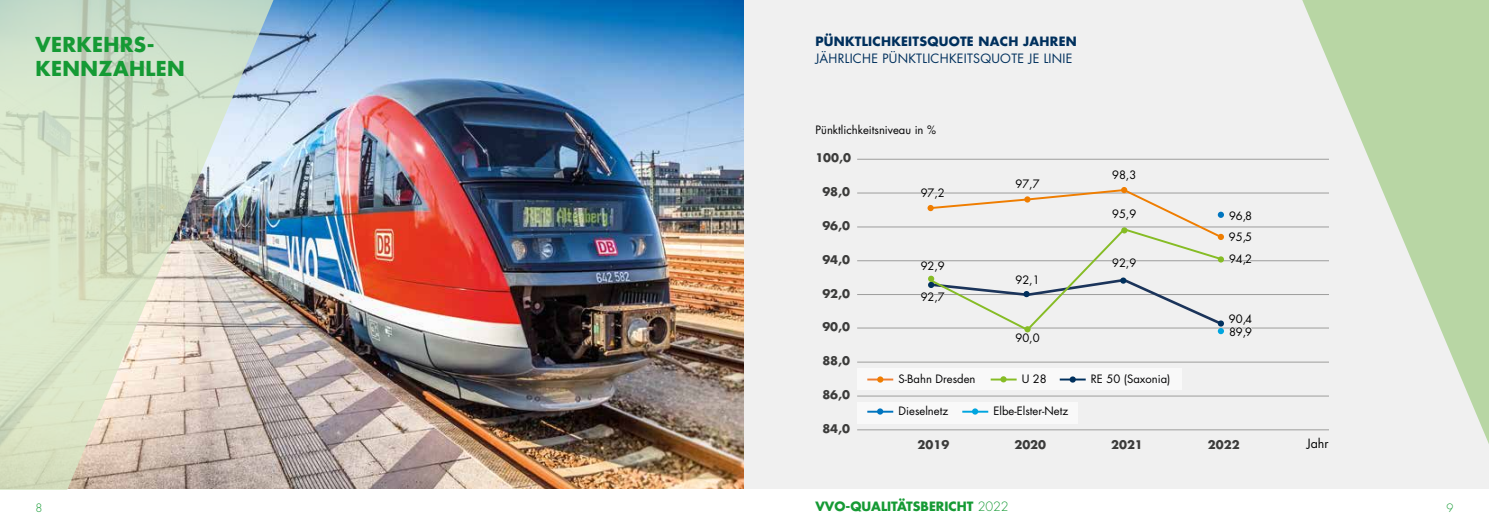
<style>
.page{position:relative;width:1489px;height:525px;background:#fff}
.page>*{position:absolute;margin:0;border:0;box-sizing:border-box;transform-origin:0 0}
.t1{font:700 20px/24px "Futura Std";letter-spacing:.02em;color:#159a34}
.t2{font:12.5px "Futura Std";letter-spacing:.02em;color:#00305d}
.t3{font:700 12.5px "Futura Std";letter-spacing:.02em;color:#00305d}
.t4{font:700 12.5px "Futura Std";color:#159a34}
.t5{font:12.5px "Futura Std";color:#010202}
.t6{font:700 11.5px "Futura Std";color:#3c3c3b}
.t7{font:11.25px "Futura Std";color:#020203}
.t8{font:11.25px "Futura Std";color:#000}
.t9{font:300 11.25px "Futura Std";color:#159a34}
.s1{font-weight:300}
</style>
<div class="page">
<img style="left:278px;top:0;width:466px;height:489px">
<div style="left:744px;top:0;width:744px;height:489px;background:#f0f0f0"></div>
<svg style="left:1297px;top:0;width:191px;height:442px"></svg>
<svg style="left:0;top:0;width:278px;height:489px;background:#cdd3c2"></svg>
<div style="left:857px;top:368px;width:324px;height:21px;background:#fff"></div>
<div style="left:857px;top:402px;width:220px;height:21px;background:#fff"></div>
<hr style="left:857px;top:395px;width:471px;height:1px;background:#9d9d9c">
<hr style="left:857px;top:361px;width:471px;height:1px;background:#9d9d9c">
<hr style="left:857px;top:327px;width:471px;height:1px;background:#9d9d9c">
<hr style="left:857px;top:294px;width:471px;height:1px;background:#9d9d9c">
<hr style="left:857px;top:260px;width:471px;height:1px;background:#9d9d9c">
<hr style="left:857px;top:226px;width:471px;height:1px;background:#9d9d9c">
<hr style="left:857px;top:193px;width:471px;height:1px;background:#9d9d9c">
<hr style="left:857px;top:159px;width:471px;height:1px;background:#9d9d9c">
<hr style="left:857px;top:429px;width:471px;height:1px;background:#9d9d9c">
<hr style="left:868px;top:378px;width:24px;height:2px;background:#ee7e32">
<svg style="left:877px;top:376px;width:6px;height:6px"></svg>
<hr style="left:1060px;top:378px;width:24px;height:2px;background:#00305d">
<svg style="left:1069px;top:376px;width:7px;height:7px"></svg>
<hr style="left:991px;top:378px;width:24px;height:2px;background:#86bc25">
<svg style="left:1000px;top:376px;width:6px;height:6px"></svg>
<hr style="left:963px;top:410px;width:24px;height:2px;background:#00a5df">
<svg style="left:972px;top:408px;width:6px;height:6px"></svg>
<hr style="left:868px;top:410px;width:24px;height:2px;background:#0075bf">
<svg style="left:877px;top:408px;width:6px;height:6px"></svg>
<svg style="left:920px;top:187px;width:332px;height:148px"></svg>
<svg style="left:1217px;top:211px;width:6px;height:7px"></svg>
<h1 class="t1" style="left:35px;top:32px;width:151px">VERKEHRS-<br>KENNZAHLEN</h1>
<p class="t3" style="left:815px;top:33px;width:263px">PÜNKTLICHKEITSQUOTE NACH JAHREN</p>
<p class="t2" style="left:815px;top:51px;width:258px">JÄHRLICHE PÜNKTLICHKEITSQUOTE JE LINIE</p>
<p class="t7" style="left:815px;top:122px;width:122px">Pünktlichkeitsniveau in %</p>
<p class="t6" style="left:815px;top:150px;width:37px">100,0</p>
<p class="t6" style="left:822px;top:184px;width:29px">98,0</p>
<p class="t6" style="left:822px;top:218px;width:29px">96,0</p>
<p class="t6" style="left:822px;top:252px;width:29px">94,0</p>
<p class="t6" style="left:822px;top:285px;width:29px">92,0</p>
<p class="t6" style="left:822px;top:319px;width:29px">90,0</p>
<p class="t6" style="left:822px;top:353px;width:29px">88,0</p>
<p class="t6" style="left:822px;top:387px;width:29px">86,0</p>
<p class="t6" style="left:822px;top:420px;width:29px">84,0</p>
<p class="t8" style="left:920px;top:185px;width:26px">97,2</p>
<p class="t8" style="left:920px;top:259px;width:26px">92,9</p>
<p class="t8" style="left:920px;top:289px;width:26px">92,7</p>
<p class="t8" style="left:1015px;top:176px;width:26px">97,7</p>
<p class="t8" style="left:1015px;top:272px;width:26px">92,1</p>
<p class="t8" style="left:1015px;top:331px;width:26px">90,0</p>
<p class="t8" style="left:1112px;top:167px;width:26px">98,3</p>
<p class="t8" style="left:1112px;top:207px;width:26px">95,9</p>
<p class="t8" style="left:1112px;top:256px;width:26px">92,9</p>
<p class="t8" style="left:1228px;top:208px;width:25px">96,8</p>
<p class="t8" style="left:1228px;top:230px;width:25px">95,5</p>
<p class="t8" style="left:1228px;top:252px;width:25px">94,2</p>
<p class="t8" style="left:1228px;top:312px;width:25px">90,4</p>
<p class="t8" style="left:1228px;top:324px;width:25px">89,9</p>
<p class="t7" style="left:898px;top:371px;width:79px">S-Bahn Dresden</p>
<p class="t7" style="left:1021px;top:371px;width:27px">U28</p>
<p class="t7" style="left:1090px;top:371px;width:81px">RE 50 (Saxonia)</p>
<p class="t7" style="left:898px;top:404px;width:51px">Dieselnetz</p>
<p class="t7" style="left:993px;top:404px;width:76px">Elbe-Elster-Netz</p>
<p class="t6" style="left:917px;top:436px;width:33px">2019</p>
<p class="t6" style="left:1014px;top:436px;width:33px">2020</p>
<p class="t6" style="left:1111px;top:436px;width:33px">2021</p>
<p class="t6" style="left:1207px;top:436px;width:33px">2022</p>
<p class="t5" style="left:1306px;top:435px;width:23px">Jahr</p>
<p class="t9" style="left:35px;top:500px;width:8px">8</p>
<p class="t4" style="left:815px;top:498px;width:195px">VVO-QUALITÄTSBERICHT <span class="s1">2022</span></p>
<p class="t9" style="left:1446px;top:500px;width:8px">9</p>
</div>
